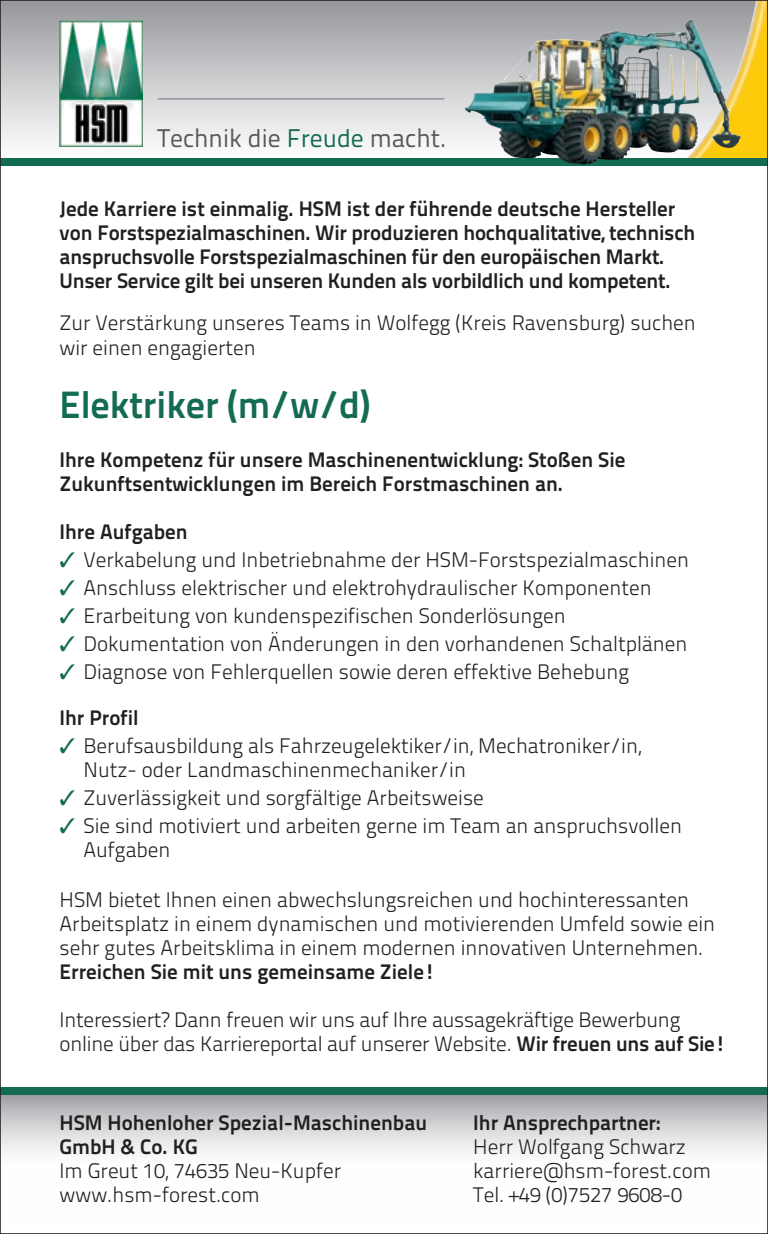
<style>
.page{position:relative;width:768px;height:1234px;background:#fff}
.page>*{position:absolute;margin:0;border:0;box-sizing:border-box;transform-origin:0 0}
.t1{font:700 38.1px "Titillium Text 22 L";color:#146b53}
.t2{font:25.5px "Titillium Text 22 L";color:#57585a}
.t3{font:300 21px/24px "Titillium Text 22 L";color:#231f20}
.t4{font:700 21px/24px "Titillium Text 22 L";color:#231f20}
.s1{color:#146b53}
.s2{font-weight:700}
</style>
<div class="page">
<svg style="left:2px;top:2px;width:764px;height:156px;background:#c7c6be"></svg>
<hr style="left:158px;top:98px;width:286px;height:1px;background:#939598">
<div style="left:0;top:158px;width:768px;height:8px;background:#146b53"></div>
<img style="left:734px;top:2px;width:22px;height:76px">
<img style="left:60px;top:20px;width:83px;height:127px">
<svg style="left:2px;top:1093px;width:764px;height:60px;background:#c7cbcc"></svg>
<div style="left:0;top:1086px;width:768px;height:7px;background:#146b53"></div>
<img style="left:464px;top:19px;width:229px;height:145px">
<p class="t2" style="left:158px;top:119px;width:290px">Technik die <span class="s1">Freude</span> macht.</p>
<p class="t4" style="left:60px;top:195px;width:637px">Jede Karriere ist einmalig. HSM ist der führende deutsche Hersteller von Forstspezialmaschinen. Wir produzieren hochqualitative, technisch anspruchsvolle Forstspezialmaschinen für den europäischen Markt.<br>Unser Service gilt bei unseren Kunden als vorbildlich und kompetent.</p>
<p class="t3" style="left:60px;top:309px;width:638px;line-height:25.2px">Zur Verstärkung unseres Teams in Wolfegg (Kreis Ravensburg) suchen wir einen engagierten</p>
<p class="t1" style="left:60px;top:375px;width:312px">Elektriker (m/w/d)</p>
<p class="t4" style="left:60px;top:446px;width:567px">Ihre Kompetenz für unsere Maschinenentwicklung: Stoßen Sie<br>Zukunftsentwicklungen im Bereich Forstmaschinen an.</p>
<p class="t4" style="left:60px;top:518px;width:130px">Ihre Aufgaben</p>
<p class="t3" style="left:60px;top:547px;width:631px"><span class="s1">✓</span> Verkabelung und Inbetriebnahme der HSM-Forstspezialmaschinen</p>
<p class="t3" style="left:60px;top:574px;width:594px"><span class="s1">✓</span> Anschluss elektrischer und elektrohydraulischer Komponenten</p>
<p class="t3" style="left:60px;top:602px;width:508px"><span class="s1">✓</span> Erarbeitung von kundenspezifischen Sonderlösungen</p>
<p class="t3" style="left:60px;top:630px;width:629px"><span class="s1">✓</span> Dokumentation von Änderungen in den vorhandenen Schaltplänen</p>
<p class="t3" style="left:60px;top:658px;width:571px"><span class="s1">✓</span> Diagnose von Fehlerquellen sowie deren effektive Behebung</p>
<p class="t4" style="left:60px;top:704px;width:81px">Ihr Profil</p>
<p class="t3" style="left:84px;top:732px;width:560px;text-indent:-24px"><span class="s1">✓</span> Berufsausbildung als Fahrzeugelektiker/in, Mechatroniker/in,<br>Nutz- oder Landmaschinenmechaniker/in</p>
<p class="t3" style="left:60px;top:784px;width:426px"><span class="s1">✓</span> Zuverlässigkeit und sorgfältige Arbeitsweise</p>
<p class="t3" style="left:84px;top:812px;width:600px;text-indent:-24px"><span class="s1">✓</span> Sie sind motiviert und arbeiten gerne im Team an anspruchsvollen<br>Aufgaben</p>
<p class="t3" style="left:60px;top:886px;width:657px">HSM bietet Ihnen einen abwechslungsreichen und hochinteressanten Arbeitsplatz in einem dynamischen und motivierenden Umfeld sowie ein sehr gutes Arbeitsklima in einem modernen innovativen Unternehmen.<br><span class="s2">Erreichen Sie mit uns gemeinsame Ziele!</span></p>
<p class="t3" style="left:60px;top:1006px;width:668px">Interessiert? Dann freuen wir uns auf Ihre aussagekräftige Bewerbung online über das Karriereportal auf unserer Website. <span class="s2">Wir freuen uns auf Sie!</span></p>
<p class="t4" style="left:60px;top:1109px;width:369px">HSM Hohenloher Spezial-Maschinenbau<br>GmbH &amp; Co. KG</p>
<p class="t3" style="left:60px;top:1157px;width:283px">Im Greut 10, 74635 Neu-Kupfer</p>
<p class="t3" style="left:60px;top:1181px;width:202px">www.hsm-forest.com</p>
<p class="t3" style="left:473px;top:1109px;width:239px"><span class="s2">Ihr Ansprechpartner:<br></span>Herr Wolfgang Schwarz karriere@hsm-forest.com<br>Tel. +49 (0)7527 9608-0</p>
</div>
